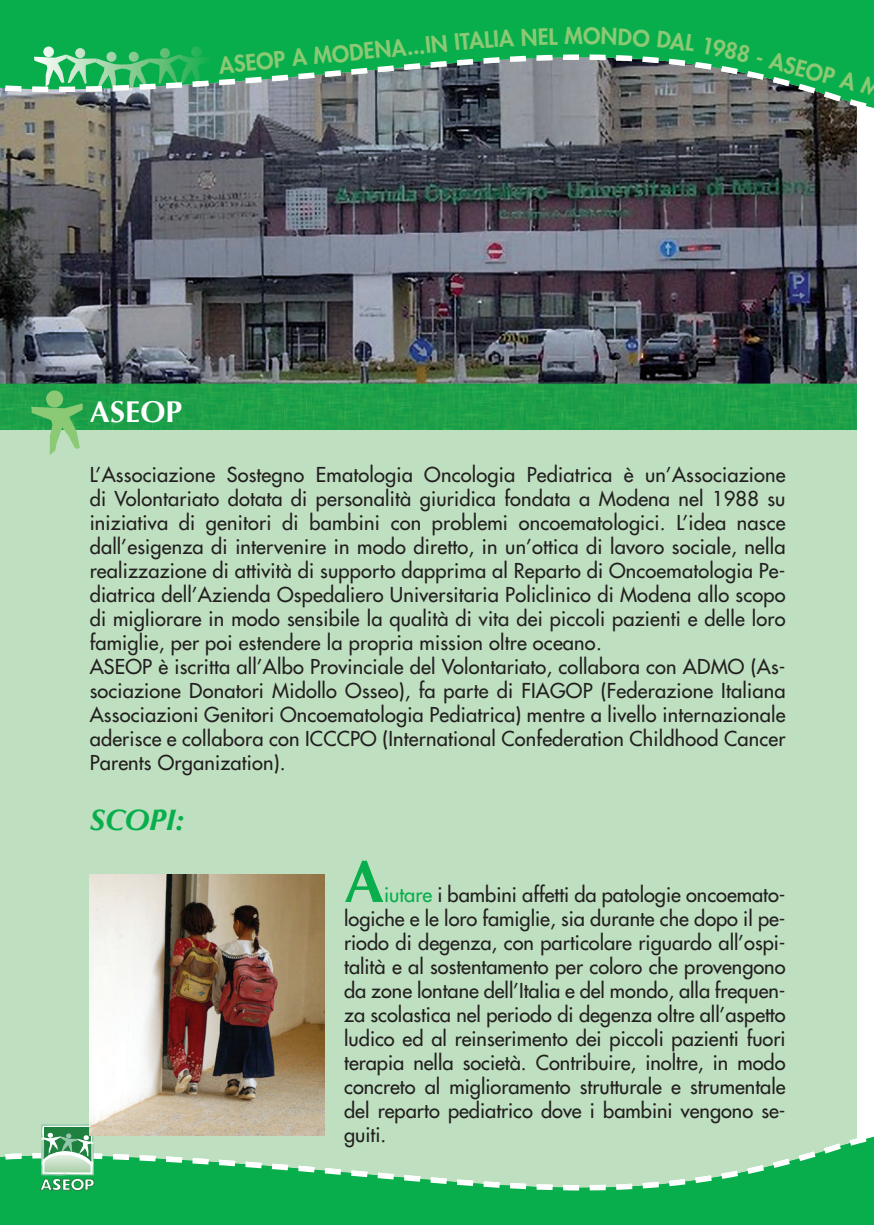
<style>
.page{position:relative;width:874px;height:1225px;background:#fff}
.page>*{position:absolute;margin:0;border:0;box-sizing:border-box;transform-origin:0 0}
.t1{font:700 60px "Optima";color:#08ae4c}
.t2{font:italic 700 30px "Optima";letter-spacing:-.015em;color:#08ae4c}
.t3{font:700 30px "Optima";letter-spacing:.005em;color:#fff}
.t4{font:800 22px "Futura Std";color:#8cc974}
.t5{font:500 20px/24px "Futura Std";letter-spacing:.01em;color:#231f20}
.s1{color:#08ae4c}
</style>
<div class="page">
<div style="left:0;top:0;width:856px;height:1225px;background:#bee0c0"></div>
<img style="left:0;top:154px;width:856px;height:276px">
<div style="left:46px;top:390px;width:17px;height:17px;background:#8cc974;border-radius:50%"></div>
<svg style="left:31px;top:403px;width:52px;height:52px"></svg>
<svg style="left:0;top:147px;width:857px;height:7px;background:#4e4f57"></svg>
<svg style="left:135px;top:1091px;width:738px;height:134px"></svg>
<svg style="left:135px;top:1145px;width:691px;height:74px"></svg>
<svg style="left:817px;top:1097px;width:56px;height:68px"></svg>
<svg style="left:0;top:1124px;width:135px;height:101px"></svg>
<img style="left:89px;top:874px;width:235px;height:261px">
<svg style="left:0;top:0;width:874px;height:147px;background:#429465"></svg>
<p class="t4" style="left:218px;top:56px;width:243px;rotate:-6deg">ASEOP A MODENA...IN I</p>
<p class="t4" style="left:564px;top:26px;width:20px">M</p>
<h2 class="t3" style="left:90px;top:394px;width:94px">ASEOP</h2>
<p class="t4" style="left:727px;top:39px;width:85px;rotate:14deg">88 - ASE</p>
<p class="t5" style="left:90px;top:464px;width:697px">L’Associazione Sostegno Ematologia Oncologia Pediatrica è un’Associazione di Volontariato dotata di personalità giuridica fondata a Modena nel 1988 su iniziativa di genitori di bambini con problemi oncoematologici. L’idea nasce dall’esigenza di intervenire in modo diretto, in un’ottica di lavoro sociale, nella realizzazione di attività di supporto dapprima al Reparto di Oncoematologia Pe&shy;diatrica dell’Azienda Ospedaliero Universitaria Policlinico di Modena allo scopo di migliorare in modo sensibile la qualità di vita dei piccoli pazienti e delle loro famiglie, per poi estendere la propria mission oltre oceano.<br>ASEOP è iscritta all’Albo Provinciale del Volontariato, collabora con ADMO (As&shy;sociazione Donatori Midollo Osseo), fa parte di FIAGOP (Federazione Italiana Associazioni Genitori Oncoematologia Pediatrica) mentre a livello internazionale aderisce e collabora con ICCCPO (International Confederation Childhood Cancer Parents Organization).</p>
<h2 class="t2" style="left:90px;top:802px;width:97px">SCOPI:</h2>
<h1 class="t1" style="left:344px;top:846px;width:42px">A</h1>
<p class="t5" style="left:344px;top:884px;width:442px;text-align:justify;text-indent:40px"><span class="s1">iutare</span> i bambini affetti da patologie oncoemato&shy;logiche e le loro famiglie, sia durante che dopo il pe&shy;riodo di degenza, con particolare riguardo all’ospi&shy;talità e al sostentamento per coloro che provengono da zone lontane dell’Italia e del mondo, alla frequen&shy;za scolastica nel periodo di degenza oltre all’aspetto ludico ed al reinserimento dei piccoli pazienti fuori terapia nella società. Contribuire, inoltre, in modo concreto al miglioramento strutturale e strumentale del reparto pediatrico dove i bambini vengono se&shy;guiti.</p>
</div>
